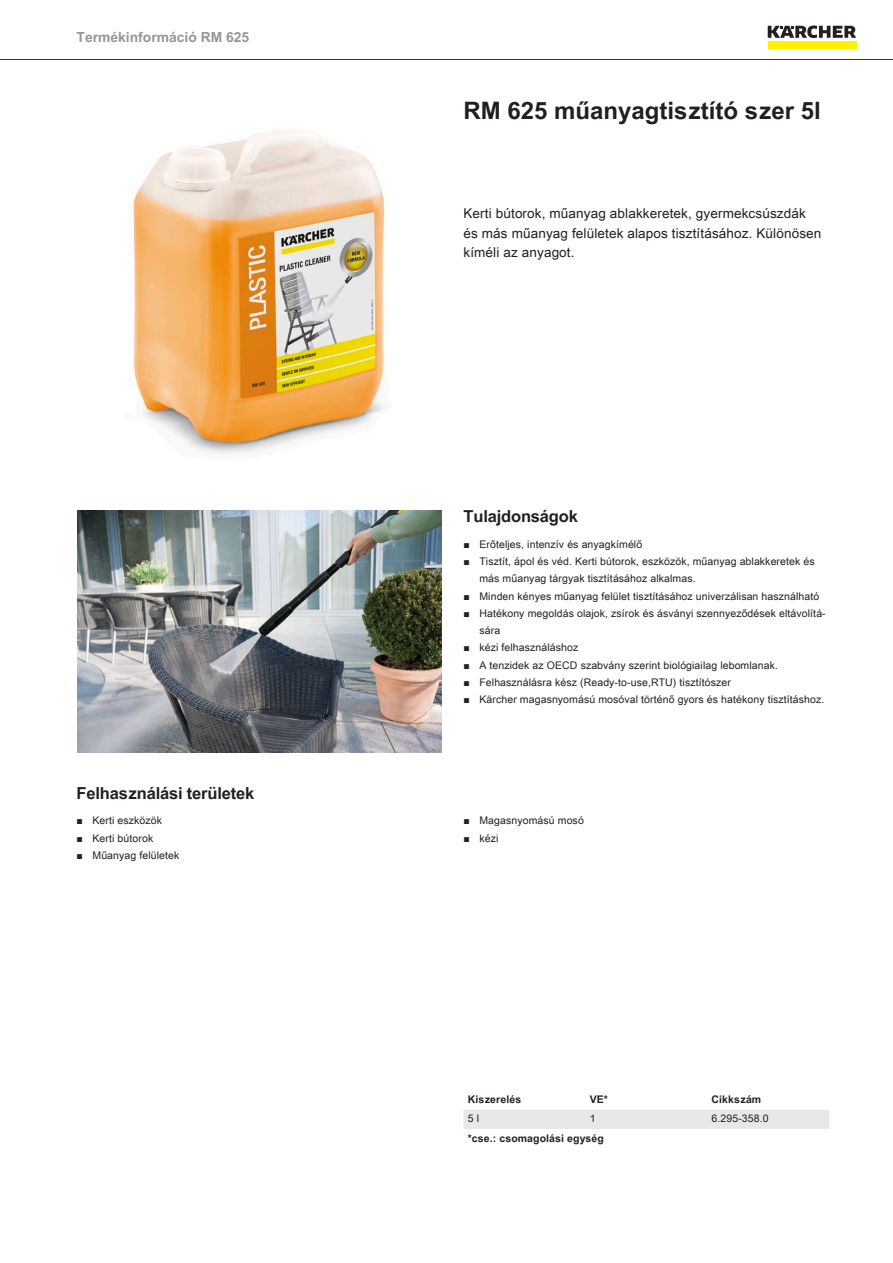
<style>
.page{position:relative;width:893px;height:1263px;background:#fff}
.page>*{position:absolute;margin:0;border:0;box-sizing:border-box;transform-origin:0 0}
.t1{font:700 24px "Arial Unicode MS";color:#231f20}
.t2{font:700 16.5px "Arial Unicode MS";letter-spacing:-.01em;color:#231f20}
.t3{font:700 13.8px "Arial Unicode MS";color:#949698}
.t4{font:13.5px/19.5px "Arial Unicode MS";letter-spacing:.01em;color:#231f20}
.t5{font:10.5px/17.2px "Arial Unicode MS";letter-spacing:.01em;color:#231f20}
.t6{font:700 10.5px "Arial Unicode MS";letter-spacing:.01em;color:#231f20}
.s1{font-family:"Arial"}
</style>
<div class="page">
<hr style="left:0;top:59px;width:893px;height:1px;background:#231f20">
<div style="left:768px;top:42px;width:88px;height:7px;background:#fff200"></div>
<svg style="left:768px;top:26px;width:88px;height:12px"></svg>
<img style="left:132px;top:129px;width:256px;height:326px">
<img style="left:78px;top:510px;width:363px;height:243px">
<div style="left:463px;top:1110px;width:366px;height:19px;background:#e7e8e8"></div>
<h3 class="t3" style="left:77px;top:27px;width:174px">Termékinformáció RM 625</h3>
<h2 class="t2" style="left:77px;top:780px;width:179px">Felhasználási területek</h2>
<p class="t5" style="left:77px;top:812px;width:87px"><span class="s1">■</span> Kerti eszközök</p>
<p class="t5" style="left:77px;top:829px;width:78px"><span class="s1">■</span> Kerti bútorok</p>
<p class="t5" style="left:77px;top:846px;width:104px"><span class="s1">■</span> Műanyag felületek</p>
<h1 class="t1" style="left:463px;top:93px;width:359px">RM 625 műanyagtisztító szer 5l</h1>
<p class="t4" style="left:463px;top:203px;width:359px">Kerti bútorok, műanyag ablakkeretek, gyermekcsúszdák és más műanyag felületek alapos tisztításához. Különösen kíméli az anyagot.</p>
<h2 class="t2" style="left:463px;top:504px;width:116px">Tulajdonságok</h2>
<p class="t5" style="left:463px;top:535px;width:180px"><span class="s1">■</span> Erőteljes, intenzív és anyagkímélő</p>
<p class="t5" style="left:479px;top:553px;width:337px;text-indent:-16px"><span class="s1">■</span> Tisztít, ápol és véd. Kerti bútorok, eszközök, műanyag ablakkeretek és más műanyag tárgyak tisztításához alkalmas.</p>
<p class="t5" style="left:463px;top:587px;width:357px"><span class="s1">■</span> Minden kényes műanyag felület tisztításához univerzálisan használható</p>
<p class="t5" style="left:479px;top:604px;width:348px;text-indent:-16px"><span class="s1">■</span> Hatékony megoldás olajok, zsírok és ásványi szennyeződések eltávolítá&shy;sára</p>
<p class="t5" style="left:463px;top:639px;width:116px"><span class="s1">■</span> kézi felhasználáshoz</p>
<p class="t5" style="left:463px;top:656px;width:316px"><span class="s1">■</span> A tenzidek az OECD szabvány szerint biológiailag lebomlanak.</p>
<p class="t5" style="left:463px;top:673px;width:269px"><span class="s1">■</span> Felhasználásra kész (Ready-to-use,RTU) tisztítószer</p>
<p class="t5" style="left:463px;top:691px;width:362px"><span class="s1">■</span> Kärcher magasnyomású mosóval történő gyors és hatékony tisztításhoz.</p>
<p class="t5" style="left:463px;top:812px;width:122px"><span class="s1">■</span> Magasnyomású mosó</p>
<p class="t5" style="left:463px;top:829px;width:36px"><span class="s1">■</span> kézi</p>
<p class="t6" style="left:468px;top:1092px;width:55px">Kiszerelés</p>
<p class="t6" style="left:590px;top:1092px;width:20px">VE*</p>
<p class="t6" style="left:712px;top:1092px;width:51px">Cikkszám</p>
<p class="t5" style="left:468px;top:1110px;width:13px">5 l</p>
<p class="t5" style="left:590px;top:1110px;width:7px">1</p>
<p class="t5" style="left:712px;top:1110px;width:59px">6.295-358.0</p>
<p class="t6" style="left:468px;top:1130px;width:138px">*cse.: csomagolási egység</p>
</div>
